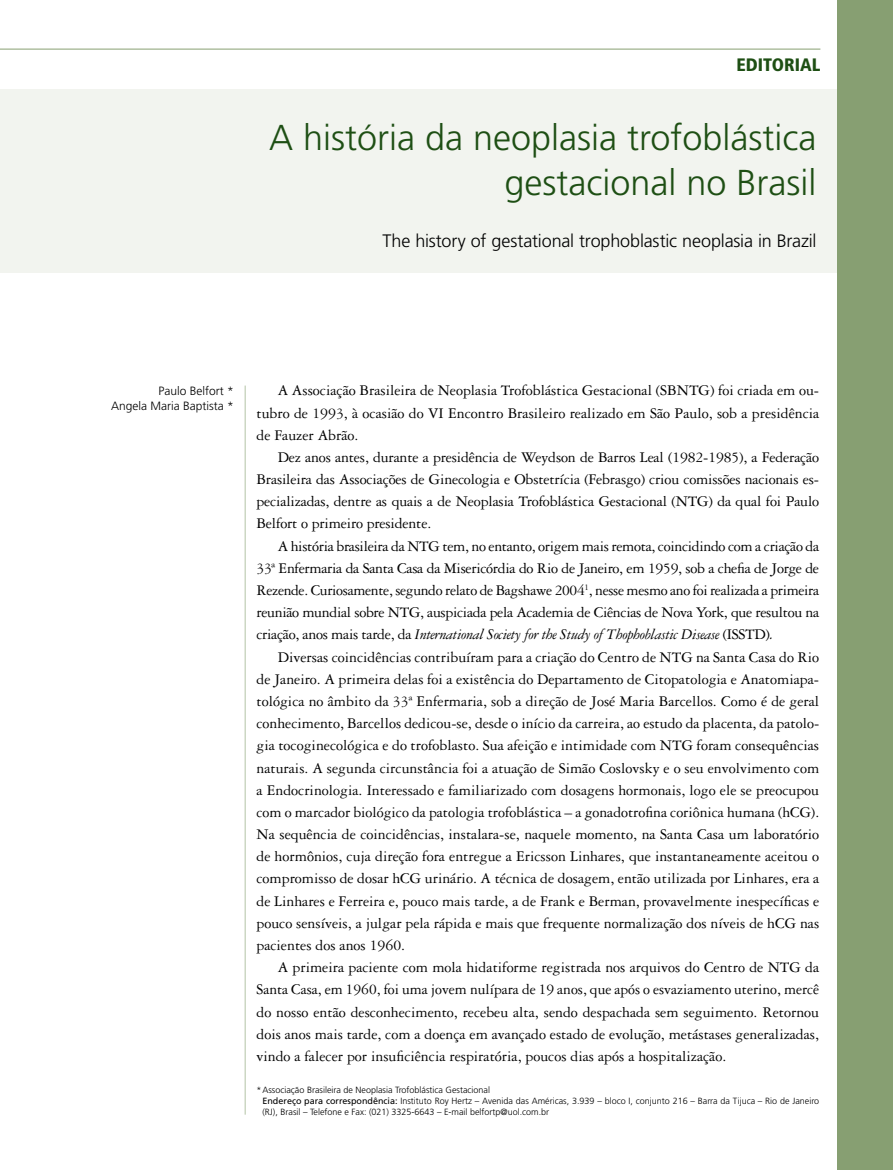
<style>
.page{position:relative;width:893px;height:1170px;background:#fff}
.page>*{position:absolute;margin:0;border:0;box-sizing:border-box;transform-origin:0 0}
.t1{font:300 36px/45px "Frutiger LT Std";color:#1e4f14;text-align:right}
.t2{font:300 18px "Frutiger LT Std";letter-spacing:-.01em;color:#000}
.t3{font:900 condensed 18px "Frutiger LT Std";color:#1e4f14}
.t4{font:15.75px/22.2px "Garamond 3 LT Std";color:#000;text-align:justify}
.t5{font:300 12px/15px "Frutiger LT Std";color:#000;text-align:right}
.t6{font:300 9px/10.8px "Frutiger LT Std";color:#000}
.s1{font-style:italic}
.s2{font-weight:400}
</style>
<div class="page">
<hr style="left:0;top:49px;width:820px;height:1px;background:#879f72">
<hr style="left:244px;top:385px;width:2px;height:729px;background:#ccd7c3">
<div style="left:0;top:89px;width:893px;height:184px;background:#f2f4ef"></div>
<div style="left:838px;top:0;width:55px;height:1169px;background:#879f72"></div>
<p class="t3" style="left:736px;top:54px;width:86px">EDITORIAL</p>
<h1 class="t1" style="left:269px;top:116px;width:549px">A história da neoplasia trofoblástica gestacional no Brasil</h1>
<p class="t2" style="left:382px;top:231px;width:435px">The history of gestational trophoblastic neoplasia in Brazil</p>
<p class="t5" style="left:111px;top:383px;width:124px">Paulo Belfort *<br>Angela Maria Baptista *</p>
<p class="t4" style="left:256px;top:379px;width:564px;text-indent:21px">A Associação Brasileira de Neoplasia Trofoblástica Gestacional (SBNTG) foi criada em ou&shy;tubro de 1993, à ocasião do VI Encontro Brasileiro realizado em São Paulo, sob a presidência de Fauzer Abrão.</p>
<p class="t4" style="left:256px;top:446px;width:564px;text-indent:21px">Dez anos antes, durante a presidência de Weydson de Barros Leal (1982-1985), a Federação Brasileira das Associações de Ginecologia e Obstetrícia (Febrasgo) criou comissões nacionais es&shy;pecializadas, dentre as quais a de Neoplasia Trofoblástica Gestacional (NTG) da qual foi Paulo Belfort o primeiro presidente.</p>
<p class="t4" style="left:256px;top:535px;width:564px;text-indent:21px">A história brasileira da NTG tem, no entanto, origem mais remota, coincidindo com a criação da 33ª Enfermaria da Santa Casa da Misericórdia do Rio de Janeiro, em 1959, sob a chefia de Jorge de Rezende. Curiosamente, segundo relato de Bagshawe 2004<sup>1</sup>, nesse mesmo ano foi realizada a primeira reunião mundial sobre NTG, auspiciada pela Academia de Ciências de Nova York, que resultou na criação, anos mais tarde, da <span class="s1">International Society for the Study of Thophoblastic Disease</span> (ISSTD)<span class="s1">.</span></p>
<p class="t4" style="left:256px;top:645px;width:564px;text-indent:21px">Diversas coincidências contribuíram para a criação do Centro de NTG na Santa Casa do Rio de Janeiro. A primeira delas foi a existência do Departamento de Citopatologia e Anatomiapa&shy;tológica no âmbito da 33ª Enfermaria, sob a direção de José Maria Barcellos. Como é de geral conhecimento, Barcellos dedicou-se, desde o início da carreira, ao estudo da placenta, da patolo&shy;gia tocoginecológica e do trofoblasto. Sua afeição e intimidade com NTG foram consequências naturais. A segunda circunstância foi a atuação de Simão Coslovsky e o seu envolvimento com a Endocrinologia. Interessado e familiarizado com dosagens hormonais, logo ele se preocupou com o marcador biológico da patologia trofoblástica – a gonadotrofina coriônica humana (hCG).<br>Na sequência de coincidências, instalara-se, naquele momento, na Santa Casa um laboratório de hormônios, cuja direção fora entregue a Ericsson Linhares, que instantaneamente aceitou o compromisso de dosar hCG urinário. A técnica de dosagem, então utilizada por Linhares, era a de Linhares e Ferreira e, pouco mais tarde, a de Frank e Berman, provavelmente inespecíficas e pouco sensíveis, a julgar pela rápida e mais que frequente normalização dos níveis de hCG nas pacientes dos anos 1960.</p>
<p class="t4" style="left:256px;top:956px;width:564px;text-indent:21px">A primeira paciente com mola hidatiforme registrada nos arquivos do Centro de NTG da Santa Casa, em 1960, foi uma jovem nulípara de 19 anos, que após o esvaziamento uterino, mercê do nosso então desconhecimento, recebeu alta, sendo despachada sem seguimento. Retornou dois anos mais tarde, com a doença em avançado estado de evolução, metástases generalizadas, vindo a falecer por insuficiência respiratória, poucos dias após a hospitalização.</p>
<p class="t6" style="left:262px;top:1084px;width:558px;text-indent:-6px">*Associação Brasileira de Neoplasia Trofoblástica Gestacional<br><span class="s2">Endereço para correspondência:</span> Instituto Roy Hertz – Avenida das Américas, 3.939 – bloco I, conjunto 216 – Barra da Tijuca – Rio de Janeiro (RJ), Brasil – Telefone e Fax: (021) 3325-6643 – E-mail belfortp@uol.com.br</p>
</div>
